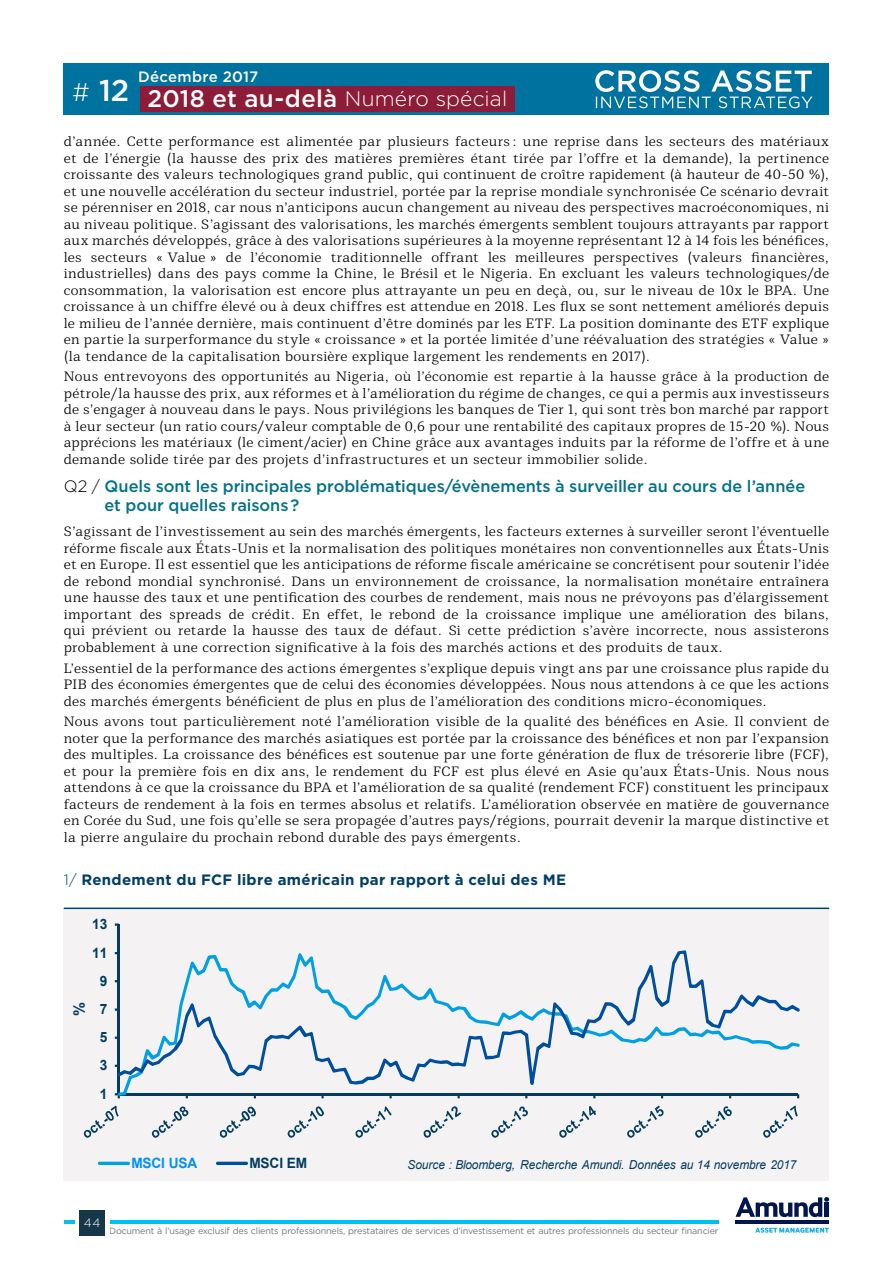
<style>
.page{position:relative;width:893px;height:1263px;background:#fff}
.page>*{position:absolute;margin:0;border:0;box-sizing:border-box;transform-origin:0 0}
.t1{font:500 30px "Gotham";color:#fff}
.t2{font:500 24px "Gotham";letter-spacing:.01em;color:#fff}
.t3{font:500 16.5px/19.5px "Gotham";color:#00728a}
.t4{font:700 15.15px "Arial";color:#003c64;scale:1.04 1}
.t5{font:700 15px "Gotham";letter-spacing:.02em;color:#003e6a}
.t6{font:500 15px "Gotham";letter-spacing:.02em;color:#fff}
.t7{font:700 14.25px "Arial";letter-spacing:-.01em;color:#003c64;scale:.96 1}
.t8{font:700 14.25px "Arial";letter-spacing:-.01em;color:#0092f4;scale:.96 1}
.t9{font:300 13.5px/16.5px "Mediator Serif";letter-spacing:.02em;color:#000;text-align:justify}
.t10{font:italic 12.3px "Arial";letter-spacing:-.01em;color:#003c64;scale:.96 1}
.t11{font:300 12px "Gotham";color:#fff}
.t12{font:9px "Gotham";letter-spacing:-.02em;color:#6f767b}
.s1{font-weight:300;font-size:21px}
.s2{font-weight:300;color:#000}
.s3{font-weight:300;font-size:25.5px}
.s4{font-weight:300}
</style>
<div class="page">
<hr style="left:64px;top:1220px;width:655px;height:4px;background:#00c0f3">
<div style="left:75px;top:1206px;width:34px;height:34px;background:#fff"></div>
<div style="left:79px;top:1210px;width:26px;height:25px;background:#16374a"></div>
<svg style="left:736px;top:1197px;width:93px;height:20px"></svg>
<div style="left:824px;top:1202px;width:5px;height:15px;background:#00164e"></div>
<hr style="left:736px;top:1220px;width:93px;height:4px;background:#00164e">
<svg style="left:755px;top:1227px;width:74px;height:6px"></svg>
<div style="left:64px;top:64px;width:765px;height:51px;background:#00729f"></div>
<svg style="left:595px;top:70px;width:217px;height:38px"></svg>
<div style="left:140px;top:86px;width:374px;height:26px;background:#8c1c38"></div>
<div style="left:64px;top:909px;width:765px;height:272px;background:#f4f2f2"></div>
<hr style="left:118px;top:925px;width:2px;height:169px;background:#003c64">
<svg style="left:115px;top:1093px;width:5px;height:5px"></svg>
<svg style="left:119px;top:1085px;width:680px;height:10px"></svg>
<svg style="left:119px;top:950px;width:680px;height:135px"></svg>
<svg style="left:84px;top:1105px;width:35px;height:33px"></svg>
<svg style="left:152px;top:1106px;width:37px;height:32px"></svg>
<svg style="left:220px;top:1106px;width:36px;height:32px"></svg>
<svg style="left:288px;top:1106px;width:36px;height:32px"></svg>
<svg style="left:355px;top:1106px;width:37px;height:32px"></svg>
<svg style="left:423px;top:1106px;width:38px;height:32px"></svg>
<svg style="left:491px;top:1106px;width:37px;height:32px"></svg>
<svg style="left:559px;top:1106px;width:37px;height:32px"></svg>
<svg style="left:627px;top:1105px;width:36px;height:33px"></svg>
<svg style="left:695px;top:1106px;width:37px;height:32px"></svg>
<svg style="left:763px;top:1105px;width:35px;height:33px"></svg>
<hr style="left:98px;top:1162px;width:32px;height:3px;background:#00a0e3;border-radius:2px">
<hr style="left:216px;top:1162px;width:32px;height:3px;background:#004f9f;border-radius:2px">
<hr style="left:64px;top:907px;width:765px;height:2px;background:#003e6a">
<p class="t6" style="left:138px;top:67px;width:122px">Décembre 2017</p>
<h2 class="t2" style="left:148px;top:83px;width:361px">2018 et au-delà <span class="s1">Numéro spécial</span></h2>
<p class="t9" style="left:64px;top:133px;width:767px">d’année. Cette performance est alimentée par plusieurs facteurs : une reprise dans les secteurs des matériaux et de l’énergie (la hausse des prix des matières premières étant tirée par l’offre et la demande), la pertinence croissante des valeurs technologiques grand public, qui continuent de croître rapidement (à hauteur de 40-50 %), et une nouvelle accélération du secteur industriel, portée par la reprise mondiale synchronisée Ce scénario devrait se pérenniser en 2018, car nous n’anticipons aucun changement au niveau des perspectives macroéconomiques, ni au niveau politique. S’agissant des valorisations, les marchés émergents semblent toujours attrayants par rapport aux marchés développés, grâce à des valorisations supérieures à la moyenne représentant 12 à 14 fois les bénéfices, les secteurs « Value » de l’économie traditionnelle offrant les meilleures perspectives (valeurs financières, industrielles) dans des pays comme la Chine, le Brésil et le Nigeria. En excluant les valeurs technologiques/de consommation, la valorisation est encore plus attrayante un peu en deçà, ou, sur le niveau de 10x le BPA. Une croissance à un chiffre élevé ou à deux chiffres est attendue en 2018. Les flux se sont nettement améliorés depuis le milieu de l’année dernière, mais continuent d’être dominés par les ETF. La position dominante des ETF explique en partie la surperformance du style « croissance » et la portée limitée d’une réévaluation des stratégies « Value » (la tendance de la capitalisation boursière explique largement les rendements en 2017).</p>
<p class="t9" style="left:64px;top:369px;width:767px">Nous entrevoyons des opportunités au Nigeria, où l’économie est repartie à la hausse grâce à la production de pétrole/la hausse des prix, aux réformes et à l’amélioration du régime de changes, ce qui a permis aux investisseurs de s’engager à nouveau dans le pays. Nous privilégions les banques de Tier 1, qui sont très bon marché par rapport à leur secteur (un ratio cours/valeur comptable de 0,6 pour une rentabilité des capitaux propres de 15-20 %). Nous apprécions les matériaux (le ciment/acier) en Chine grâce aux avantages induits par la réforme de l’offre et à une demande solide tirée par des projets d’infrastructures et un secteur immobilier solide.</p>
<p class="t3" style="left:105px;top:476px;width:702px;text-indent:-41px"><span class="s2">Q2 /</span> Quels sont les principales problématiques/évènements à surveiller au cours de l’année et pour quelles raisons ?</p>
<p class="t9" style="left:64px;top:524px;width:767px">S’agissant de l’investissement au sein des marchés émergents, les facteurs externes à surveiller seront l’éventuelle réforme fiscale aux États-Unis et la normalisation des politiques monétaires non conventionnelles aux États-Unis et en Europe. Il est essentiel que les anticipations de réforme fiscale américaine se concrétisent pour soutenir l’idée de rebond mondial synchronisé. Dans un environnement de croissance, la normalisation monétaire entraînera une hausse des taux et une pentification des courbes de rendement, mais nous ne prévoyons pas d’élargissement important des spreads de crédit. En effet, le rebond de la croissance implique une amélioration des bilans, qui prévient ou retarde la hausse des taux de défaut. Si cette prédiction s’avère incorrecte, nous assisterons probablement à une correction significative à la fois des marchés actions et des produits de taux.</p>
<p class="t9" style="left:64px;top:660px;width:767px">L’essentiel de la performance des actions émergentes s’explique depuis vingt ans par une croissance plus rapide du PIB des économies émergentes que de celui des économies développées. Nous nous attendons à ce que les actions des marchés émergents bénéficient de plus en plus de l’amélioration des conditions micro-économiques.</p>
<p class="t9" style="left:64px;top:714px;width:767px">Nous avons tout particulièrement noté l’amélioration visible de la qualité des bénéfices en Asie. Il convient de noter que la performance des marchés asiatiques est portée par la croissance des bénéfices et non par l’expansion des multiples. La croissance des bénéfices est soutenue par une forte génération de flux de trésorerie libre (FCF), et pour la première fois en dix ans, le rendement du FCF est plus élevé en Asie qu’aux États-Unis. Nous nous attendons à ce que la croissance du BPA et l’amélioration de sa qualité (rendement FCF) constituent les principaux facteurs de rendement à la fois en termes absolus et relatifs. L’amélioration observée en matière de gouvernance en Corée du Sud, une fois qu’elle se sera propagée d’autres pays/régions, pourrait devenir la marque distinctive et la pierre angulaire du prochain rebond durable des pays émergents.</p>
<h1 class="t1" style="left:72px;top:71px;width:58px"><span class="s3">#</span> 12</h1>
<p class="t5" style="left:64px;top:869px;width:504px"><span class="s4">1/</span> Rendement du FCF libre américain par rapport à celui des ME</p>
<p class="t7" style="left:92px;top:915px;width:17px">13</p>
<p class="t7" style="left:92px;top:943px;width:17px">11</p>
<p class="t4" style="left:69px;top:1016px;width:15px;rotate:-90deg">%</p>
<p class="t7" style="left:100px;top:971px;width:9px">9</p>
<p class="t7" style="left:100px;top:999px;width:9px">7</p>
<p class="t7" style="left:100px;top:1028px;width:9px">5</p>
<p class="t7" style="left:100px;top:1056px;width:9px">3</p>
<p class="t7" style="left:100px;top:1084px;width:9px">1</p>
<p class="t8" style="left:131px;top:1153px;width:70px">MSCI USA</p>
<p class="t7" style="left:249px;top:1153px;width:62px">MSCI EM</p>
<p class="t10" style="left:407px;top:1156px;width:407px">Source : Bloomberg, Recherche Amundi. Données au 14 novembre 2017</p>
<p class="t11" style="left:84px;top:1215px;width:18px">44</p>
<p class="t12" style="left:109px;top:1225px;width:611px">Document à l’usage exclusif des clients professionnels, prestataires de services d’investissement et autres professionnels du secteur financier</p>
</div>
